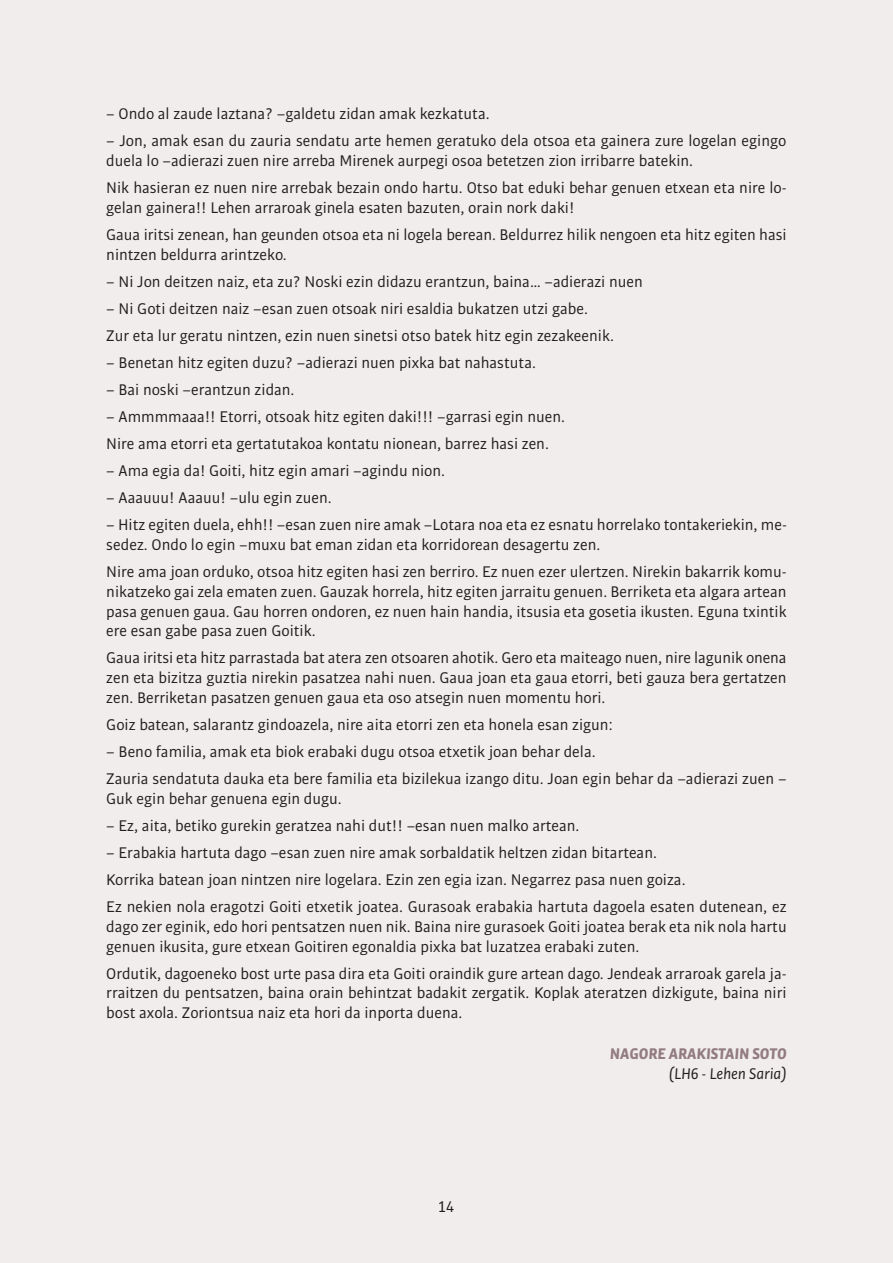
<style>
.page{position:relative;width:893px;height:1263px;background:#f1edec}
.page>*{position:absolute;margin:0;border:0;box-sizing:border-box;transform-origin:0 0}
.t1{font:16.5px/19.8px "Bulo";color:#231f20}
.t2{font:italic 700 16.5px "Bulo";color:#927b82}
.t3{font:italic 16.5px "Bulo";color:#231f20}
</style>
<div class="page">
<p class="t1" style="left:106px;top:105px;width:385px">– Ondo al zaude laztana? –galdetu zidan amak kezkatuta.</p>
<p class="t1" style="left:106px;top:132px;width:681px">– Jon, amak esan du zauria sendatu arte hemen geratuko dela otsoa eta gainera zure logelan egingo duela lo –adierazi zuen nire arreba Mirenek aurpegi osoa betetzen zion irribarre batekin.</p>
<p class="t1" style="left:106px;top:179px;width:682px">Nik hasieran ez nuen nire arrebak bezain ondo hartu. Otso bat eduki behar genuen etxean eta nire lo&shy;gelan gainera!! Lehen arraroak ginela esaten bazuten, orain nork daki!</p>
<p class="t1" style="left:106px;top:226px;width:682px">Gaua iritsi zenean, han geunden otsoa eta ni logela berean. Beldurrez hilik nengoen eta hitz egiten hasi nintzen beldurra arintzeko.</p>
<p class="t1" style="left:106px;top:273px;width:538px">– Ni Jon deitzen naiz, eta zu? Noski ezin didazu erantzun, baina… –adierazi nuen</p>
<p class="t1" style="left:106px;top:296px;width:509px;line-height:27px">– Ni Goti deitzen naiz –esan zuen otsoak niri esaldia bukatzen utzi gabe.<br>Zur eta lur geratu nintzen, ezin nuen sinetsi otso batek hitz egin zezakeenik.</p>
<p class="t1" style="left:106px;top:354px;width:431px">– Benetan hitz egiten duzu? –adierazi nuen pixka bat nahastuta.</p>
<p class="t1" style="left:106px;top:381px;width:190px">– Bai noski –erantzun zidan.</p>
<p class="t1" style="left:106px;top:404px;width:460px;line-height:27px">– Ammmmaaa!! Etorri, otsoak hitz egiten daki!!! –garrasi egin nuen.<br>Nire ama etorri eta gertatutakoa kontatu nionean, barrez hasi zen.</p>
<p class="t1" style="left:106px;top:462px;width:340px">– Ama egia da! Goiti, hitz egin amari –agindu nion.</p>
<p class="t1" style="left:106px;top:489px;width:227px">– Aaauuu! Aaauu! –ulu egin zuen.</p>
<p class="t1" style="left:106px;top:516px;width:682px">– Hitz egiten duela, ehh!! –esan zuen nire amak –Lotara noa eta ez esnatu horrelako tontakeriekin, me&shy;sedez. Ondo lo egin –muxu bat eman zidan eta korridorean desagertu zen.</p>
<p class="t1" style="left:106px;top:563px;width:682px;text-align:justify">Nire ama joan orduko, otsoa hitz egiten hasi zen berriro. Ez nuen ezer ulertzen. Nirekin bakarrik komu&shy;nikatzeko gai zela ematen zuen. Gauzak horrela, hitz egiten jarraitu genuen. Berriketa eta algara artean pasa genuen gaua. Gau horren ondoren, ez nuen hain handia, itsusia eta gosetia ikusten. Eguna txintik ere esan gabe pasa zuen Goitik.</p>
<p class="t1" style="left:106px;top:649px;width:682px;text-align:justify">Gaua iritsi eta hitz parrastada bat atera zen otsoaren ahotik. Gero eta maiteago nuen, nire lagunik onena zen eta bizitza guztia nirekin pasatzea nahi nuen. Gaua joan eta gaua etorri, beti gauza bera gertatzen zen. Berriketan pasatzen genuen gaua eta oso atsegin nuen momentu hori.</p>
<p class="t1" style="left:106px;top:716px;width:508px">Goiz batean, salarantz gindoazela, nire aita etorri zen eta honela esan zigun:</p>
<p class="t1" style="left:106px;top:739px;width:682px;line-height:27px">– Beno familia, amak eta biok erabaki dugu otsoa etxetik joan behar dela.<br>Zauria sendatuta dauka eta bere familia eta bizilekua izango ditu. Joan egin behar da –adierazi zuen –</p>
<p class="t1" style="left:106px;top:790px;width:237px">Guk egin behar genuena egin dugu.</p>
<p class="t1" style="left:106px;top:817px;width:475px">– Ez, aita, betiko gurekin geratzea nahi dut!! –esan nuen malko artean.</p>
<p class="t1" style="left:106px;top:840px;width:682px;line-height:27px">– Erabakia hartuta dago –esan zuen nire amak sorbaldatik heltzen zidan bitartean.<br>Korrika batean joan nintzen nire logelara. Ezin zen egia izan. Negarrez pasa nuen goiza.<br>Ez nekien nola eragotzi Goiti etxetik joatea. Gurasoak erabakia hartuta dagoela esaten dutenean, ez</p>
<p class="t1" style="left:106px;top:917px;width:682px">dago zer eginik, edo hori pentsatzen nuen nik. Baina nire gurasoek Goiti joatea berak eta nik nola hartu genuen ikusita, gure etxean Goitiren egonaldia pixka bat luzatzea erabaki zuten.</p>
<p class="t1" style="left:106px;top:964px;width:682px;text-align:justify">Ordutik, dagoeneko bost urte pasa dira eta Goiti oraindik gure artean dago. Jendeak arraroak garela ja&shy;rraitzen du pentsatzen, baina orain behintzat badakit zergatik. Koplak ateratzen dizkigute, baina niri bost axola. Zoriontsua naiz eta hori da inporta duena.</p>
<p class="t2" style="left:610px;top:1048px;width:178px">NAGORE ARAKISTAIN SOTO</p>
<p class="t3" style="left:669px;top:1067px;width:120px">(LH6 - Lehen Saria)</p>
<p class="t1" style="left:439px;top:1198px;width:17px">14</p>
</div>
